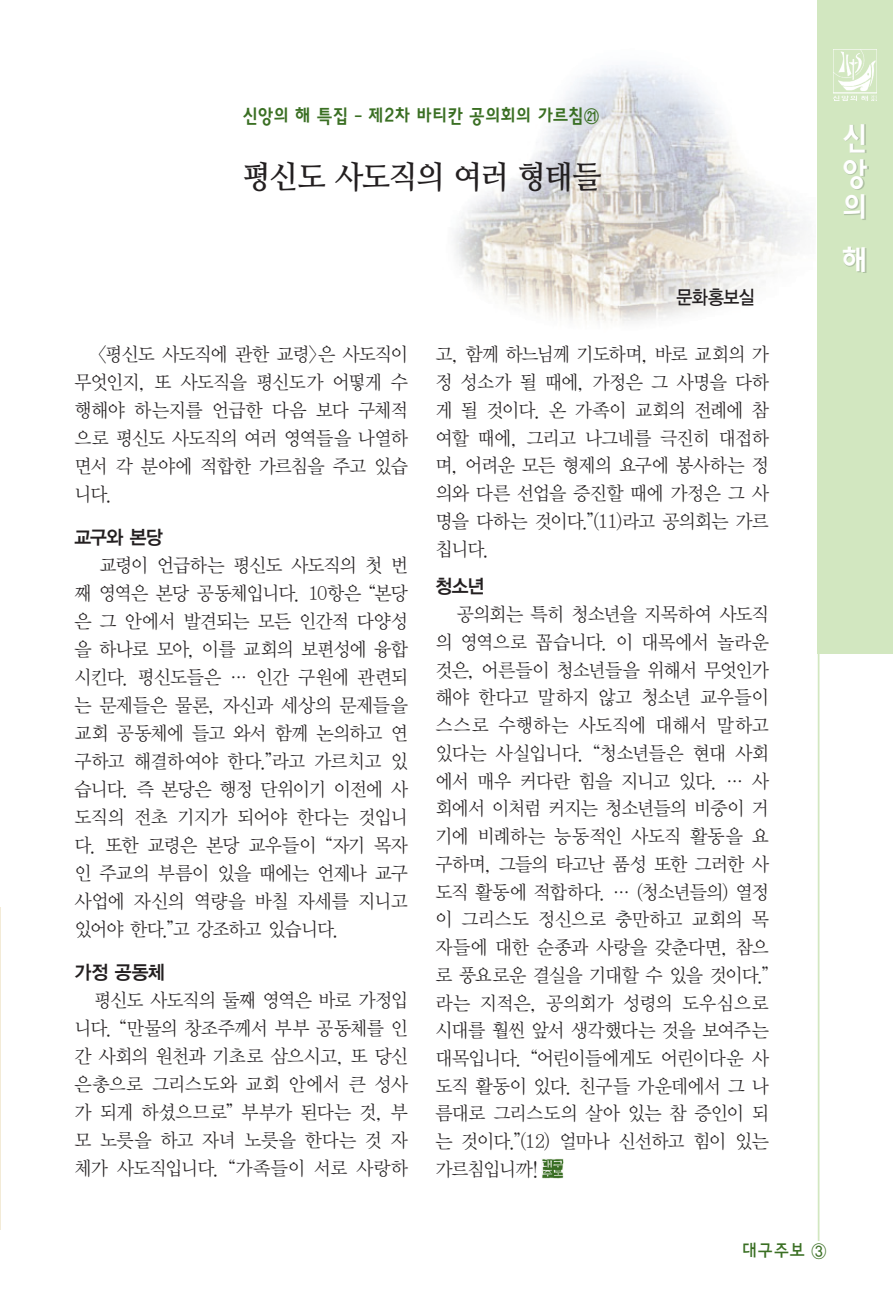
<style>
.page{position:relative;width:893px;height:1290px;background:#fff}
.page>*{position:absolute;margin:0;border:0;box-sizing:border-box;transform-origin:0 0}
.t1{font:31.5px "Nanum Myeongjo OTF Bold";letter-spacing:-.045em;color:#231f20;scale:.95 1}
.t2{font:31.5px/35.2px "YDVYGO24";color:#fff;text-align:justify;scale:.9 1}
.t3{font:19.25px/27.8px "YDVY Mj O32";letter-spacing:-.035em;color:#231f20;text-align:justify;scale:.95 1}
.t4{font:19.25px "YDVYGO24";color:#3a6f23;scale:.9 1}
.t5{font:19.25px "YDVYGO34";letter-spacing:-.03em;color:#231f20;scale:.95 1}
.t6{font:19.25px "YDVYGO33";letter-spacing:-.025em;color:#231f20;scale:.9 1}
.t7{font:19.25px "YDVYGO23";color:#3a6f23;scale:.9 1}
</style>
<div class="page">
<div style="left:818px;top:0;width:75px;height:653px;background:#d2e7c0"></div>
<img style="left:844px;top:125px;width:24px;height:148px">
<img style="left:833px;top:49px;width:44px;height:51px">
<hr style="left:818px;top:636px;width:1px;height:610px;background:#d2e7c0">
<img style="left:454px;top:65px;width:356px;height:259px">
<img style="left:542px;top:1158px;width:21px;height:20px">
<hr style="left:0;top:907px;width:1px;height:322px;background:#f3ebd7">
<div style="left:742px;top:1241px;width:85px;height:20px;background:#fff"></div>
<p class="t4" style="left:242px;top:105px;width:398px">신앙의 해 특집 – 제2차 바티칸 공의회의 가르침㉑</p>
<h1 class="t1" style="left:242px;top:157px;width:379px">평신도 사도직의 여러 형태들</h1>
<p class="t6" style="left:676px;top:286px;width:89px">문화홍보실</p>
<p class="t3" style="left:74px;top:340px;width:353px;text-indent:22px">&lt;평신도 사도직에 관한 교령&gt;은 사도직이 무엇인지, 또 사도직을 평신도가 어떻게 수 행해야 하는지를 언급한 다음 보다 구체적 으로 평신도 사도직의 여러 영역들을 나열하 면서 각 분야에 적합한 가르침을 주고 있습 니다.</p>
<p class="t5" style="left:74px;top:526px;width:95px">교구와 본당</p>
<p class="t3" style="left:74px;top:551px;width:353px;text-indent:25px">교령이 언급하는 평신도 사도직의 첫 번 째 영역은 본당 공동체입니다. 10항은 “본당 은 그 안에서 발견되는 모든 인간적 다양성 을 하나로 모아, 이를 교회의 보편성에 융합 시킨다. 평신도들은 … 인간 구원에 관련되 는 문제들은 물론, 자신과 세상의 문제들을 교회 공동체에 들고 와서 함께 논의하고 연 구하고 해결하여야 한다.”라고 가르치고 있 습니다. 즉 본당은 행정 단위이기 이전에 사 도직의 전초 기지가 되어야 한다는 것입니 다. 또한 교령은 본당 교우들이 “자기 목자 인 주교의 부름이 있을 때에는 언제나 교구 사업에 자신의 역량을 바칠 자세를 지니고 있어야 한다.”고 강조하고 있습니다.</p>
<p class="t5" style="left:74px;top:961px;width:96px">가정 공동체</p>
<p class="t3" style="left:74px;top:986px;width:353px;text-indent:20px">평신도 사도직의 둘째 영역은 바로 가정입 니다. “만물의 창조주께서 부부 공동체를 인 간 사회의 원천과 기초로 삼으시고, 또 당신 은총으로 그리스도와 교회 안에서 큰 성사 가 되게 하셨으므로” 부부가 된다는 것, 부 모 노릇을 하고 자녀 노릇을 한다는 것 자 체가 사도직입니다. “가족들이 서로 사랑하</p>
<p class="t3" style="left:435px;top:341px;width:353px">고, 함께 하느님께 기도하며, 바로 교회의 가 정 성소가 될 때에, 가정은 그 사명을 다하 게 될 것이다. 온 가족이 교회의 전례에 참 여할 때에, 그리고 나그네를 극진히 대접하 며, 어려운 모든 형제의 요구에 봉사하는 정 의와 다른 선업을 증진할 때에 가정은 그 사 명을 다하는 것이다.”(11)라고 공의회는 가르 칩니다.</p>
<p class="t5" style="left:435px;top:575px;width:54px">청소년</p>
<p class="t3" style="left:435px;top:600px;width:353px;text-indent:22px">공의회는 특히 청소년을 지목하여 사도직 의 영역으로 꼽습니다. 이 대목에서 놀라운 것은, 어른들이 청소년들을 위해서 무엇인가 해야 한다고 말하지 않고 청소년 교우들이 스스로 수행하는 사도직에 대해서 말하고 있다는 사실입니다. “청소년들은 현대 사회 에서 매우 커다란 힘을 지니고 있다. … 사 회에서 이처럼 커지는 청소년들의 비중이 거 기에 비례하는 능동적인 사도직 활동을 요 구하며, 그들의 타고난 품성 또한 그러한 사 도직 활동에 적합하다. … (청소년들의) 열정 이 그리스도 정신으로 충만하고 교회의 목 자들에 대한 순종과 사랑을 갖춘다면, 참으 로 풍요로운 결실을 기대할 수 있을 것이다.” 라는 지적은, 공의회가 성령의 도우심으로 시대를 훨씬 앞서 생각했다는 것을 보여주는 대목입니다. “어린이들에게도 어린이다운 사 도직 활동이 있다. 친구들 가운데에서 그 나 름대로 그리스도의 살아 있는 참 증인이 되 는 것이다.”(12) 얼마나 신선하고 힘이 있는 가르침입니까!</p>
<h1 class="t2" style="left:842px;top:121px;width:30px">신 앙 의</h1>
<h1 class="t2" style="left:842px;top:244px;width:30px">해</h1>
<p class="t7" style="left:742px;top:1240px;width:96px">대구주보 ③</p>
</div>
